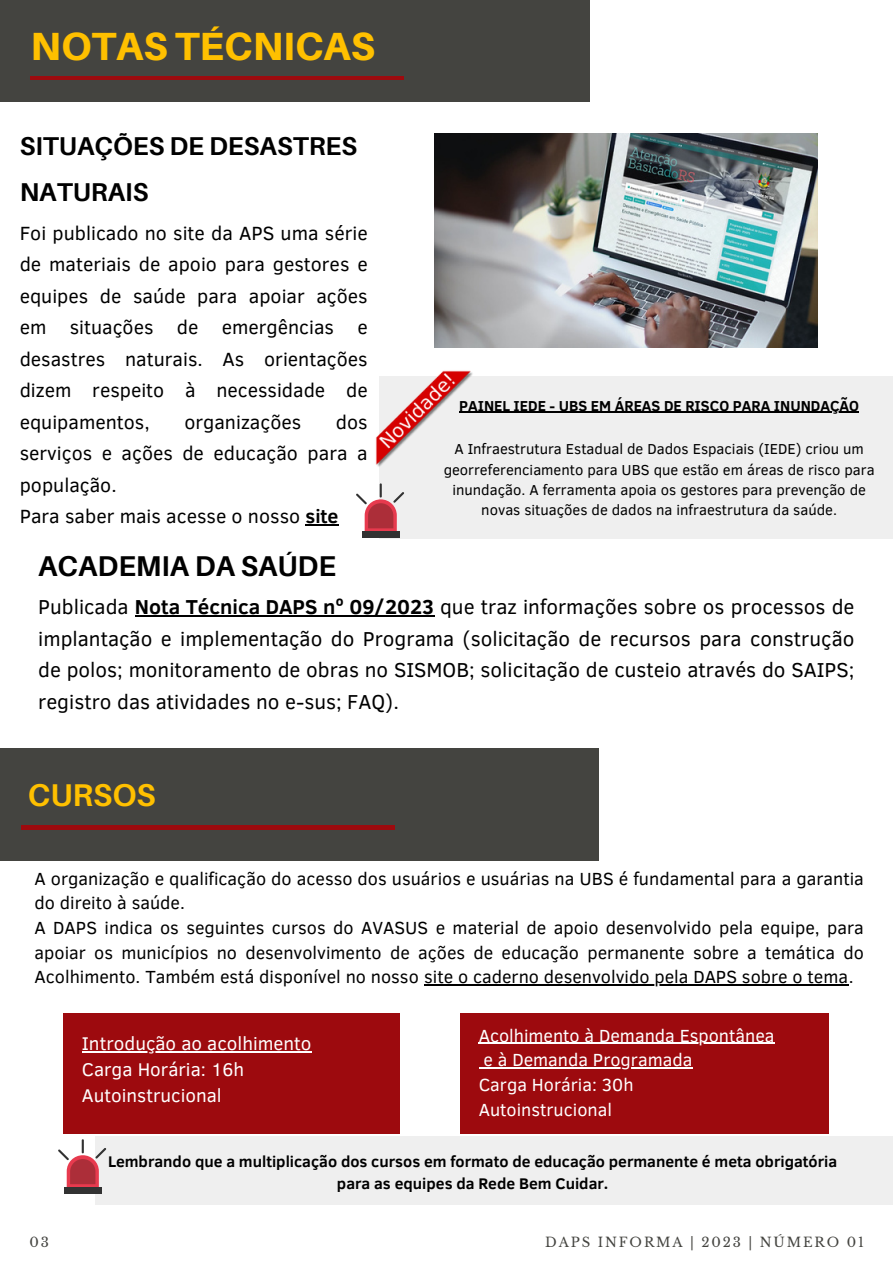
<style>
.page{position:relative;width:893px;height:1264px;background:#fff}
.page>*{position:absolute;margin:0;border:0;box-sizing:border-box;transform-origin:0 0}
.t1{font:800 39.3px "Aileron";color:#ffc000}
.t2{font:700 31.5px "Aileron";color:#ffc000}
.t3{font:700 28.65px "Aileron";color:#000}
.t4{font:700 25.8px/46px "Aileron";color:#000}
.t5{font:20.7px/31.5px "Clear Sans";color:#000;text-align:justify}
.t6{font:19.65px/31.5px "Clear Sans";color:#000;text-align:justify}
.t7{font:18.9px "Clear Sans";color:#fff}
.t8{font:18px/24.8px "Clear Sans";color:#000}
.t9{font:18px "Clear Sans";color:#fff}
.t10{font:700 15.75px/21.8px "Clear Sans";color:#000;text-align:center}
.t11{font:14.85px/20.2px "Clear Sans";color:#000;text-align:center}
.t12{font:700 14.85px "Clear Sans";color:#000}
.t13{font:13.2px "Libre Baskerville";letter-spacing:.14em;color:#444440}
.s1{font-weight:700}
</style>
<div class="page">
<div style="left:63px;top:1013px;width:336px;height:120px;background:#9d0a0e"></div>
<div style="left:460px;top:1013px;width:368px;height:120px;background:#9d0a0e"></div>
<div style="left:0;top:748px;width:598px;height:112px;background:#444440"></div>
<hr style="left:135px;top:615px;width:299px;height:1px;background:#000">
<img style="left:435px;top:133px;width:382px;height:215px">
<hr style="left:424px;top:984px;width:424px;height:1px;background:#000">
<div style="left:95px;top:1136px;width:797px;height:68px;background:#efefef"></div>
<hr style="left:82px;top:1051px;width:229px;height:1px;background:#fff">
<hr style="left:478px;top:1042px;width:296px;height:1px;background:#fff">
<hr style="left:483px;top:1067px;width:209px;height:1px;background:#fff">
<div style="left:380px;top:376px;width:512px;height:163px;background:#efefef"></div>
<hr style="left:305px;top:524px;width:33px;height:1px;background:#000">
<div style="left:362px;top:531px;width:37px;height:6px;background:#323232"></div>
<hr style="left:379px;top:483px;width:3px;height:14px;background:#323232">
<svg style="left:356px;top:492px;width:48px;height:39px"></svg>
<img style="left:375px;top:370px;width:104px;height:103px">
<div style="left:0;top:0;width:589px;height:101px;background:#444440"></div>
<hr style="left:459px;top:412px;width:400px;height:1px;background:#000">
<hr style="left:31px;top:76px;width:373px;height:4px;background:#9d0a0e">
<hr style="left:22px;top:826px;width:373px;height:3px;background:#9d0a0e">
<div style="left:64px;top:1186px;width:38px;height:7px;background:#323232"></div>
<svg style="left:58px;top:1139px;width:48px;height:48px"></svg>
<p class="t1" style="left:31px;top:22px;width:346px">NOTAS TÉCNICAS</p>
<p class="t4" style="left:20px;top:123px;width:339px">SITUAÇÕES DE DESASTRES<br>NATURAIS</p>
<p class="t6" style="left:20px;top:216px;width:349px">Foi publicado no site da APS uma série de materiais de apoio para gestores e equipes de saúde para apoiar ações em situações de emergências e desastres naturais. As orientações dizem respeito à necessidade de equipamentos,</p>
<p class="t6" style="left:20px;top:405px;width:349px;text-indent:316px">dos serviços e ações de educação para a população.</p>
<p class="t6" style="left:20px;top:499px;width:320px">Para saber mais acesse o nosso <span class="s1">site</span></p>
<p class="t6" style="left:184px;top:405px;width:118px">organizações</p>
<p class="t12" style="left:459px;top:394px;width:401px">PAINEL IEDE - UBS EM ÁREAS DE RISCO PARA INUNDAÇÃO</p>
<p class="t11" style="left:443px;top:438px;width:432px">A Infraestrutura Estadual de Dados Espaciais (IEDE) criou um georreferenciamento para UBS que estão em áreas de risco para inundação. A ferramenta apoia os gestores para prevenção de novas situações de dados na infraestrutura da saúde.</p>
<p class="t3" style="left:38px;top:548px;width:299px">ACADEMIA DA SAÚDE</p>
<p class="t5" style="left:38px;top:590px;width:817px">Publicada <span class="s1">Nota Técnica DAPS nº 09/2023</span> que traz informações sobre os processos de implantação e implementação do Programa (solicitação de recursos para construção de polos; monitoramento de obras no SISMOB; solicitação de custeio através do SAIPS; registro das atividades no e-sus; FAQ).</p>
<p class="t2" style="left:28px;top:775px;width:129px">CURSOS</p>
<p class="t8" style="left:35px;top:864px;width:830px">A organização e qualificação do acesso dos usuários e usuárias na UBS é fundamental para a garantia do direito à saúde.</p>
<p class="t8" style="left:35px;top:914px;width:830px;text-align:justify">A DAPS indica os seguintes cursos do AVASUS e material de apoio desenvolvido pela equipe, para apoiar os municípios no desenvolvimento de ações de educação permanente sobre a temática do Acolhimento. Também está disponível no nosso site o caderno desenvolvido pela DAPS sobre o tema.</p>
<p class="t9" style="left:478px;top:1022px;width:297px">Acolhimento à Demanda Espontânea</p>
<p class="t9" style="left:483px;top:1047px;width:210px">e à Demanda Programada</p>
<p class="t9" style="left:478px;top:1071px;width:156px">Carga Horária: 30h</p>
<p class="t9" style="left:478px;top:1096px;width:135px">Autoinstrucional</p>
<p class="t10" style="left:108px;top:1149px;width:730px">Lembrando que a multiplicação dos cursos em formato de educação permanente é meta obrigatória para as equipes da Rede Bem Cuidar.</p>
<p class="t7" style="left:82px;top:1029px;width:231px">Introdução ao acolhimento</p>
<p class="t7" style="left:82px;top:1055px;width:164px">Carga Horária: 16h</p>
<p class="t7" style="left:82px;top:1081px;width:141px">Autoinstrucional</p>
<p class="t13" style="left:29px;top:1233px;width:21px">03</p>
<p class="t13" style="left:545px;top:1233px;width:320px">DAPS INFORMA | 2023 | NÚMERO 01</p>
</div>
